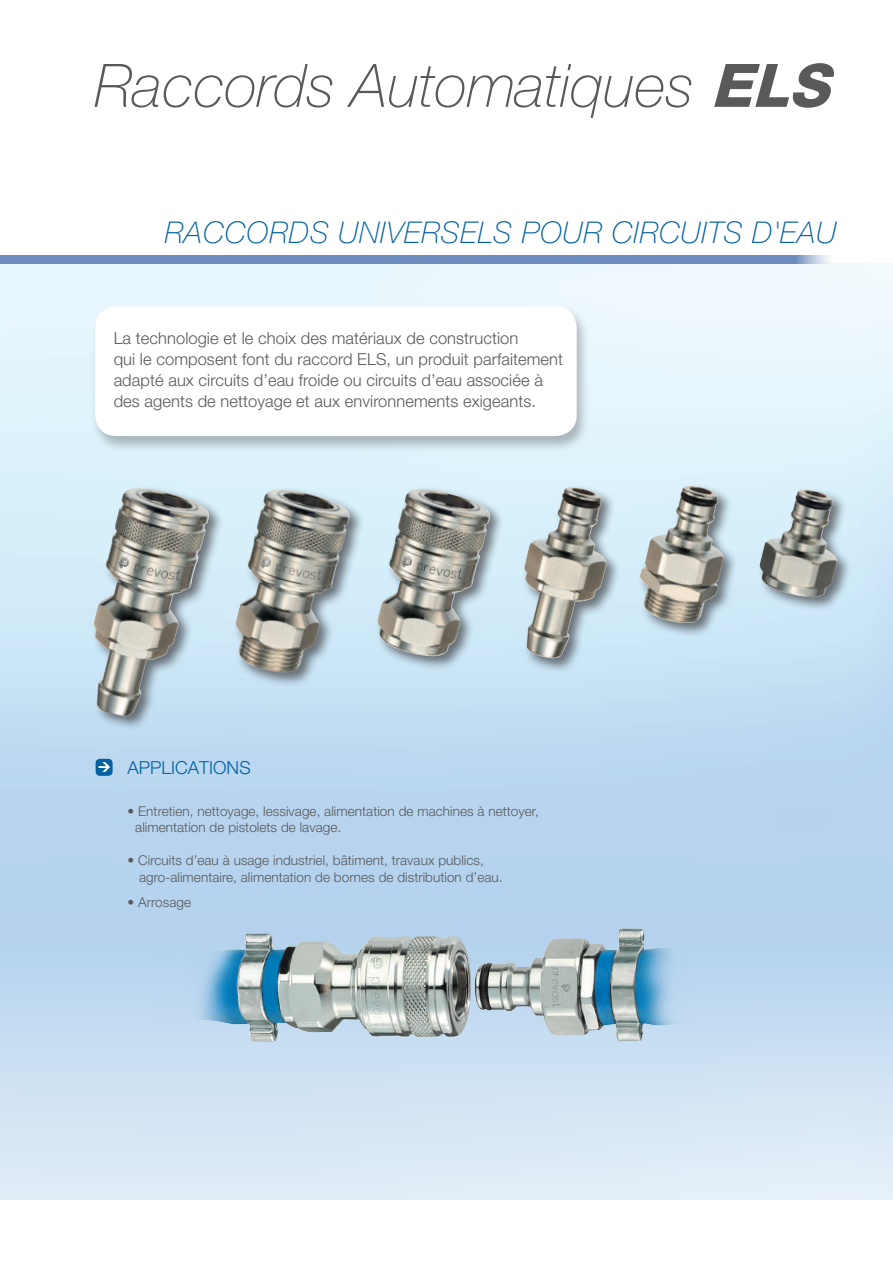
<style>
.page{position:relative;width:893px;height:1263px;background:#fff}
.page>*{position:absolute;margin:0;border:0;box-sizing:border-box;transform-origin:0 0}
.t1{font:italic 100 60px "Helvetica Neue LT Std";color:#57595a}
.t2{font:italic 100 30px "Helvetica Neue LT Std";letter-spacing:.02em;color:#0161a1}
.t3{font:300 18px "Helvetica Neue LT Std";color:#0161a1}
.t4{font:300 16.5px/21px "Helvetica Neue LT Std";letter-spacing:.005em;color:#57595a}
.t5{font:300 13.5px/16.5px "Helvetica Neue LT Std";letter-spacing:.005em;color:#57595a}
.s1{font-weight:800}
</style>
<div class="page">
<img style="left:0;top:264px;width:893px;height:594px">
<div style="left:0;top:858px;width:893px;height:342px;background:linear-gradient(to bottom,#accdec,#e2edf7)"></div>
<div style="left:0;top:255px;width:436px;height:9px;background:#6d8cbe"></div>
<svg style="left:436px;top:255px;width:457px;height:9px;background:#86a0c9"></svg>
<img style="left:65px;top:928px;width:741px;height:114px">
<div style="left:91px;top:485px;width:133px;height:246px;background:#231f20;opacity:.6"></div>
<img style="left:93px;top:488px;width:116px;height:228px">
<div style="left:375px;top:486px;width:130px;height:185px;background:#231f20;opacity:.6"></div>
<img style="left:377px;top:489px;width:113px;height:172px">
<div style="left:233px;top:486px;width:132px;height:202px;background:#231f20;opacity:.6"></div>
<img style="left:230px;top:490px;width:120px;height:201px">
<div style="left:757px;top:486px;width:95px;height:126px;background:#231f20;opacity:.6"></div>
<img style="left:758px;top:490px;width:80px;height:112px">
<div style="left:522px;top:484px;width:99px;height:189px;background:#231f20;opacity:.6"></div>
<img style="left:524px;top:487px;width:83px;height:174px">
<div style="left:637px;top:483px;width:101px;height:155px;background:#231f20;opacity:.6"></div>
<img style="left:640px;top:486px;width:84px;height:137px">
<div style="left:90px;top:305px;width:500px;height:148px;background:#231f20;opacity:.3"></div>
<div style="left:95px;top:306px;width:482px;height:130px;background:#fff;border-radius:21px"></div>
<div style="left:96px;top:759px;width:17px;height:17px;background:#0161a1;border-radius:4px"></div>
<h1 class="t1" style="left:95px;top:51px;width:754px">Raccords Automatiques <span class="s1">ELS</span></h1>
<h2 class="t2" style="left:165px;top:215px;width:673px">RACCORDS UNIVERSELS POUR CIRCUITS D'EAU</h2>
<p class="t4" style="left:114px;top:328px;width:451px">La technologie et le choix des matériaux de construction<br>qui le composent font du raccord ELS, un produit parfaitement adapté aux circuits d’eau froide ou circuits d’eau associée à des agents de nettoyage et aux environnements exigeants.</p>
<h3 class="t3" style="left:128px;top:757px;width:125px">APPLICATIONS</h3>
<p class="t5" style="left:135px;top:802px;width:405px;text-indent:-8px">• Entretien, nettoyage, lessivage, alimentation de machines à nettoyer, alimentation de pistolets de lavage.</p>
<p class="t5" style="left:139px;top:852px;width:365px;text-indent:-11px">• Circuits d’eau à usage industriel, bâtiment, travaux publics, agro-alimentaire, alimentation de bornes de distribution d’eau.</p>
<p class="t5" style="left:128px;top:894px;width:65px">• Arrosage</p>
</div>
